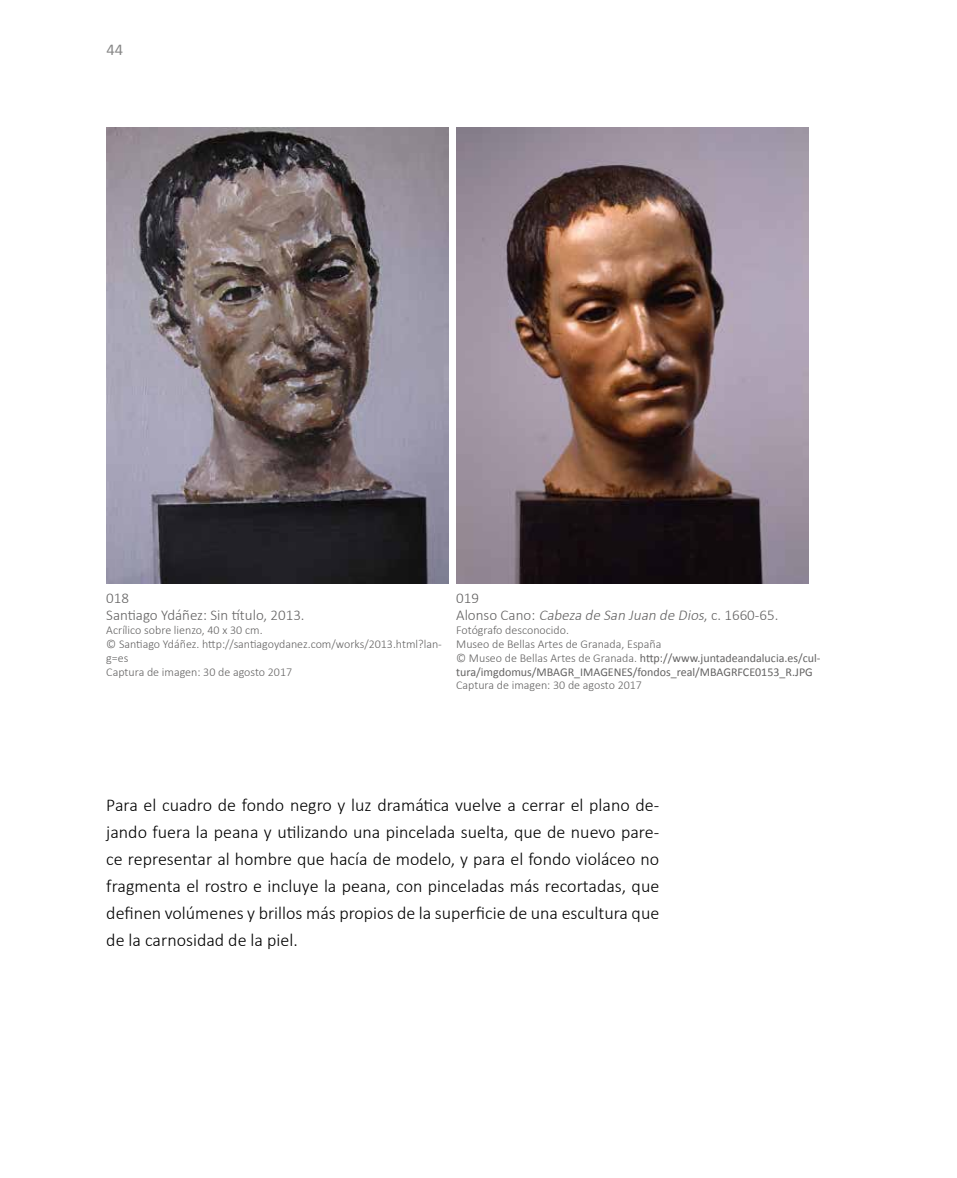
<style>
.page{position:relative;width:957px;height:1178px;background:#fff}
.page>*{position:absolute;margin:0;border:0;box-sizing:border-box;transform-origin:0 0}
.t1{font:300 18px/27px "Calibri";color:#000;text-align:justify}
.t2{font:16.5px "Calibri";color:#878787}
.t3{font:300 15px/17.2px "Calibri";color:#646363}
.t4{font:12px/13.8px "Calibri";color:#646363}
.t5{font:300 12px/13.8px "Calibri";color:#646363}
.s1{font-style:italic}
.s2{font-weight:300}
</style>
<div class="page">
<img style="left:106px;top:128px;width:342px;height:455px">
<img style="left:456px;top:128px;width:352px;height:455px">
<p class="t2" style="left:106px;top:39px;width:18px">44</p>
<p class="t3" style="left:106px;top:589px;width:200px">018<br>Santiago Ydáñez: Sin título, 2013.</p>
<p class="t5" style="left:106px;top:623px;width:337px">Acrílico sobre lienzo, 40 x 30 cm.<br>© Santiago Ydáñez. http://santiagoydanez.com/works/2013.html?lan&shy;g=es<br>Captura de imagen: 30 de agosto 2017</p>
<p class="t3" style="left:456px;top:589px;width:324px">019<br>Alonso Cano: <span class="s1">Cabeza de San Juan de Dios</span>, c. 1660-65.</p>
<p class="t4" style="left:456px;top:623px;width:366px"><span class="s2">Fotógrafo desconocido.<br>Museo de Bellas Artes de Granada, España<br>© Museo de Bellas Artes de Granada.</span> http://www.juntadeandalucia.es/cul&shy;tura/imgdomus/MBAGR_IMAGENES/fondos_real/MBAGRFCE0153_R.JPG</p>
<p class="t5" style="left:456px;top:678px;width:187px">Captura de imagen: 30 de agosto 2017</p>
<p class="t1" style="left:106px;top:790px;width:554px">Para el cuadro de fondo negro y luz dramática vuelve a cerrar el plano de&shy;jando fuera la peana y utilizando una pincelada suelta, que de nuevo pare&shy;ce representar al hombre que hacía de modelo, y para el fondo violáceo no fragmenta el rostro e incluye la peana, con pinceladas más recortadas, que definen volúmenes y brillos más propios de la superficie de una escultura que de la carnosidad de la piel.</p>
</div>
